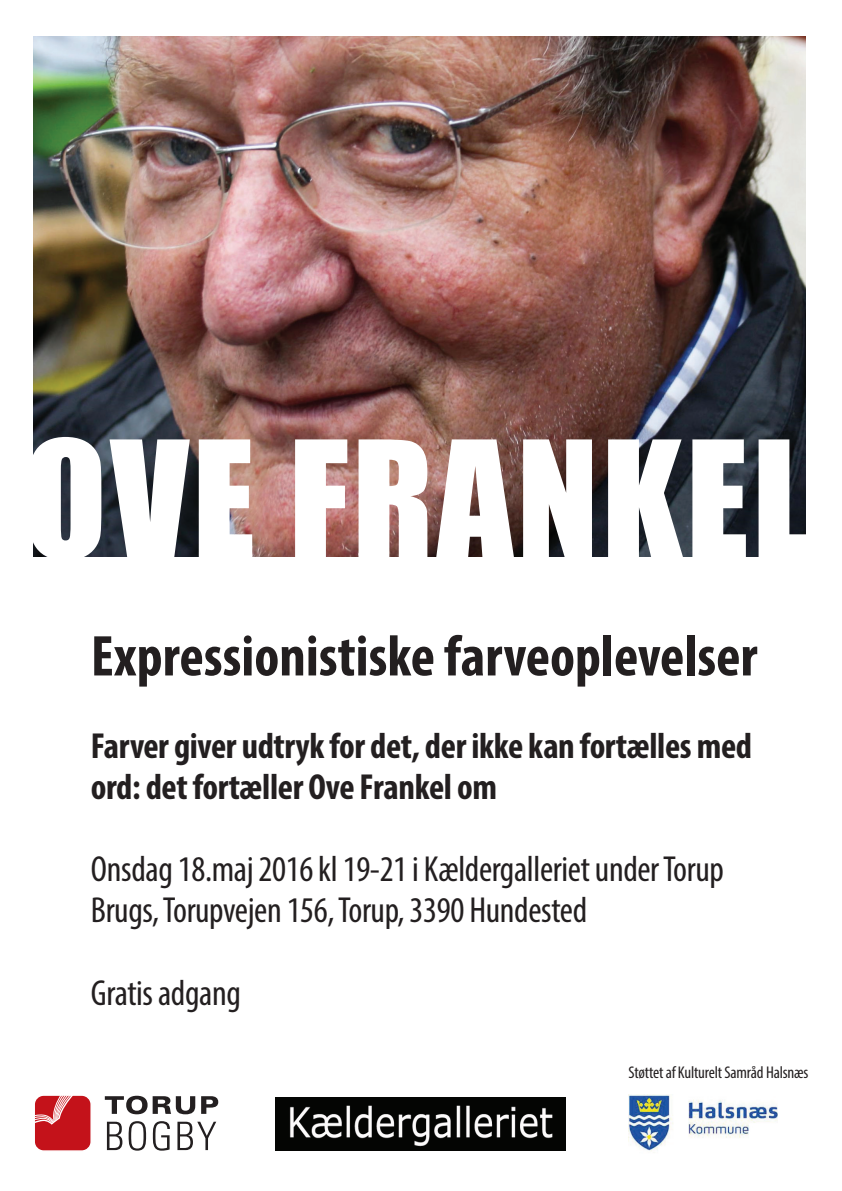
<style>
.page{position:relative;width:842px;height:1191px;background:#fff}
.page>*{position:absolute;margin:0;border:0;box-sizing:border-box;transform-origin:0 0}
.t1{font:150px "Impact";letter-spacing:.025em;color:#fff}
.t2{font:700 condensed 58px "Myriad Pro";color:#231f20}
.t3{font:condensed 36.3px/41.1px "Myriad Pro";letter-spacing:-.01em;color:#231f20}
.t4{font:700 condensed 36.3px/41.1px "Myriad Pro";letter-spacing:-.01em;color:#231f20}
.t5{font:condensed 17px "Myriad Pro";letter-spacing:-.01em;color:#231f20}
</style>
<div class="page">
<div style="left:34px;top:1095px;width:57px;height:56px;background:#c4121a;border-radius:9px"></div>
<div style="left:33px;top:1094px;width:59px;height:57px;border:1px solid #fff;border-radius:9px"></div>
<svg style="left:33px;top:1094px;width:42px;height:30px"></svg>
<svg style="left:105px;top:1095px;width:90px;height:19px"></svg>
<svg style="left:201px;top:1096px;width:17px;height:17px"></svg>
<svg style="left:107px;top:1121px;width:15px;height:29px"></svg>
<svg style="left:129px;top:1121px;width:17px;height:29px"></svg>
<svg style="left:152px;top:1121px;width:18px;height:29px"></svg>
<svg style="left:177px;top:1121px;width:39px;height:29px"></svg>
<img style="left:33px;top:36px;width:773px;height:520px">
<img style="left:629px;top:1094px;width:149px;height:57px">
<img style="left:276px;top:1097px;width:289px;height:53px">
<h1 class="t1" style="left:25px;top:383px;width:786px">OVE FRANKEL</h1>
<h2 class="t2" style="left:91px;top:620px;width:668px">Expressionistiske farveoplevelser</h2>
<p class="t4" style="left:91px;top:724px;width:663px">Farver giver udtryk for det, der ikke kan fortælles med ord: det fortæller Ove Frankel om</p>
<p class="t3" style="left:91px;top:848px;width:634px">Onsdag 18.maj 2016 kl 19-21 i Kældergalleriet under Torup<br>Brugs, Torupvejen 156, Torup, 3390 Hundested</p>
<p class="t3" style="left:91px;top:971px;width:151px">Gratis adgang</p>
<p class="t5" style="left:629px;top:1061px;width:181px">Støttet af Kulturelt Samråd Halsnæs</p>
</div>
